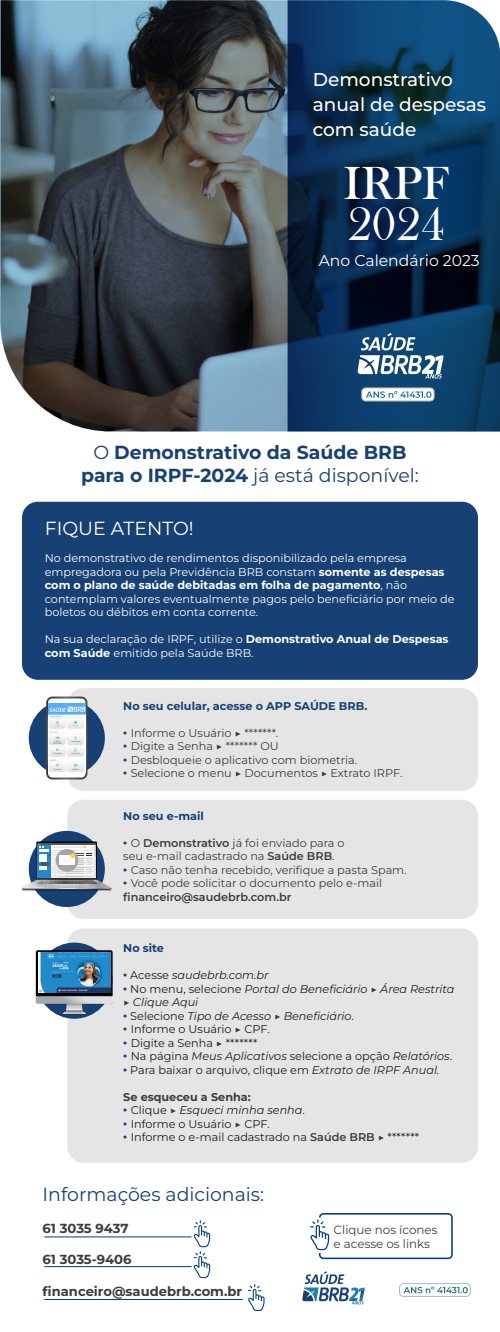
<style>
.page{position:relative;width:500px;height:1332px;background:#fff}
.page>*{position:absolute;margin:0;border:0;box-sizing:border-box;transform-origin:0 0}
.t1{font:47.75px/41.6px "Bask Old Face";color:#fff;scale:1.04 1}
.t2{font:700 18.88px/22.6px "Montserrat";color:#174075;text-align:center}
.t3{font:18.88px "Montserrat";color:#174075}
.t4{font:18.88px "Montserrat";color:#fff}
.t5{font:500 18.5px/25px "Montserrat";color:#fff}
.t6{font:15.62px "Montserrat";color:#fff}
.t7{font:700 13.12px "Montserrat";color:#3c3c3b}
.t8{font:11.88px/14.2px "Montserrat";color:#3c3c3b}
.t9{font:11.25px/13.5px "Montserrat";color:#fff}
.t10{font:11.25px/13.5px "Montserrat";color:#3c3c3b}
.t11{font:italic 11.25px/13.5px "Montserrat";color:#1d1d1b}
.t12{font:11.25px/13.5px "Montserrat";color:#1d1d1b}
.t13{font:700 11.25px "Montserrat";color:#174075}
.s1{font-weight:400}
.s2{font-weight:700}
.s3{font-weight:900;color:#174075}
.s4{font-weight:600}
.s5{font-weight:900;font-style:normal;color:#174075}
.s6{font-style:normal}
.s7{font-style:normal;color:#3c3c3b}
.s8{font-weight:700;color:#3c3c3b}
.s9{color:#3c3c3b}
.s10{font-style:italic}
.s11{font-weight:600;color:#3c3c3b}
</style>
<div class="page">
<svg style="left:0;top:0;width:288px;height:431px;background:#4c5960"></svg>
<svg style="left:288px;top:0;width:212px;height:431px;background:#0b3459"></svg>
<div style="left:22px;top:501px;width:456px;height:178px;background:#174075;border-radius:16px"></div>
<div style="left:67px;top:688px;width:411px;height:102px;background:#e6e5e5;border-radius:16px"></div>
<div style="left:67px;top:799px;width:411px;height:119px;background:#e6e5e5;border-radius:16px"></div>
<div style="left:67px;top:928px;width:411px;height:234px;background:#e6e5e5;border-radius:16px"></div>
<hr style="left:44px;top:1236px;width:148px;height:1px;background:#003d7c">
<hr style="left:44px;top:1266px;width:148px;height:1px;background:#003d7c">
<div style="left:319px;top:1212px;width:134px;height:46px;border:2px solid #003d7c;border-radius:4px"></div>
<svg style="left:310px;top:1219px;width:19px;height:31px"></svg>
<svg style="left:193px;top:1220px;width:17px;height:57px"></svg>
<hr style="left:44px;top:1298px;width:199px;height:1px;background:#003d7c">
<svg style="left:248px;top:1284px;width:17px;height:26px"></svg>
<div style="left:29px;top:700px;width:76px;height:76px;background:#174075;border-radius:50%"></div>
<svg style="left:46px;top:696px;width:42px;height:83px"></svg>
<img style="left:48px;top:703px;width:37px;height:70px">
<svg style="left:36px;top:942px;width:76px;height:76px"></svg>
<img style="left:35px;top:948px;width:78px;height:67px">
<img style="left:38px;top:952px;width:72px;height:40px">
<div style="left:29px;top:830px;width:76px;height:77px;background:#174075;border-radius:50%"></div>
<svg style="left:22px;top:889px;width:90px;height:2px"></svg>
<svg style="left:22px;top:841px;width:90px;height:48px"></svg>
<svg style="left:400px;top:1283px;width:70px;height:13px"></svg>
<div style="left:399px;top:1283px;width:71px;height:13px;border:1px solid #b6b5b5;border-radius:4px"></div>
<svg style="left:404px;top:1286px;width:64px;height:7px"></svg>
<svg style="left:302px;top:1271px;width:63px;height:33px"></svg>
<div style="left:362px;top:388px;width:72px;height:13px;background:#fff;border-radius:4px"></div>
<div style="left:362px;top:388px;width:72px;height:13px;border:1px solid #b6b5b5;border-radius:4px"></div>
<svg style="left:366px;top:391px;width:65px;height:7px"></svg>
<svg style="left:358px;top:333px;width:86px;height:45px"></svg>
<h3 class="t5" style="left:313px;top:66px;width:175px">Demonstrativo anual de despesas com saúde</h3>
<h1 class="t1" style="left:344px;top:163px;width:103px">IRPF<br>2024</h1>
<h3 class="t6" style="left:319px;top:250px;width:163px">Ano Calendário 2023</h3>
<h2 class="t2" style="left:81px;top:441px;width:339px"><span class="s1">O</span> Demonstrativo da Saúde BRB para o IRPF-2024 <span class="s1">já está disponível:</span></h2>
<h2 class="t4" style="left:45px;top:516px;width:151px">FIQUE ATENTO!</h2>
<p class="t9" style="left:45px;top:551px;width:411px">No demonstrativo de rendimentos disponibilizado pela empresa empregadora ou pela Previdência BRB constam <span class="s2">somente as despesas com o plano de saúde debitadas em folha de pagamento</span>, não contemplam valores eventualmente pagos pelo beneficiário por meio de boletos ou débitos em conta corrente.</p>
<p class="t9" style="left:45px;top:632px;width:405px">Na sua declaração de IRPF, utilize o <span class="s2">Demonstrativo Anual de Despesas com Saúde</span> emitido pela Saúde BRB.</p>
<p class="t13" style="left:123px;top:698px;width:246px">No seu celular, acesse o APP SAÚDE BRB.</p>
<p class="t10" style="left:123px;top:725px;width:281px"><span class="s3">∙</span> Informe o Usuário ▶ *******.<br><span class="s3">∙</span> Digite a Senha ▶ ******* OU<br><span class="s3">∙</span> Desbloqueie o aplicativo com biometria.<br><span class="s3">∙</span> Selecione o menu ▶ Documentos ▶ Extrato IRPF.</p>
<p class="t13" style="left:123px;top:808px;width:82px">No seu e-mail</p>
<p class="t10" style="left:123px;top:835px;width:285px"><span class="s3">∙</span> O <span class="s4">Demonstrativo</span> já foi enviado para o<br>seu e-mail cadastrado na <span class="s4">Saúde BRB</span>.<br><span class="s3">∙</span> Caso não tenha recebido, verifique a pasta Spam. <span class="s3">∙</span> Você pode solicitar o documento pelo e-mail <span class="s4">financeiro@saudebrb.com.br</span></p>
<p class="t13" style="left:123px;top:940px;width:42px">No site</p>
<p class="t11" style="left:123px;top:968px;width:333px"><span class="s5">∙</span> <span class="s6">Acesse</span> saudebrb.com.br<br><span class="s5">∙</span> <span class="s6">No menu, selecione</span> Portal do Beneficiário <span class="s7">▶</span> Área Restrita <span class="s7">▶</span> Clique Aqui<br><span class="s5">∙</span> <span class="s6">Selecione</span> Tipo de Acesso <span class="s7">▶</span> Beneficiário<span class="s6">.<br></span><span class="s5">∙</span> <span class="s6">Informe o Usuário</span> <span class="s7">▶</span> <span class="s6">CPF.<br></span><span class="s5">∙</span> <span class="s6">Digite a Senha</span> <span class="s7">▶</span> <span class="s6">*******<br></span><span class="s5">∙</span> <span class="s6">Na página</span> Meus Aplicativos <span class="s6">selecione a opção</span> Relatórios<span class="s6">. </span><span class="s5">∙</span> <span class="s6">Para baixar o arquivo, clique em</span> Extrato de IRPF Anual.</p>
<p class="t12" style="left:123px;top:1089px;width:297px"><span class="s8">Se esqueceu a Senha:<br></span><span class="s3">∙</span> Clique <span class="s9">▶</span> <span class="s10">Esqueci minha senha</span>.<br><span class="s3">∙</span> Informe o Usuário <span class="s9">▶</span> CPF.<br><span class="s3">∙</span> Informe o e-mail cadastrado na <span class="s11">Saúde BRB</span> <span class="s9">▶</span> *******</p>
<h2 class="t3" style="left:43px;top:1181px;width:223px">Informações adicionais:</h2>
<p class="t7" style="left:43px;top:1219px;width:88px">61 3035 9437</p>
<p class="t7" style="left:43px;top:1250px;width:90px">61 3035-9406</p>
<p class="t7" style="left:43px;top:1282px;width:201px">financeiro@saudebrb.com.br</p>
<p class="t8" style="left:334px;top:1222px;width:105px">Clique nos ícones e acesse os links</p>
</div>
